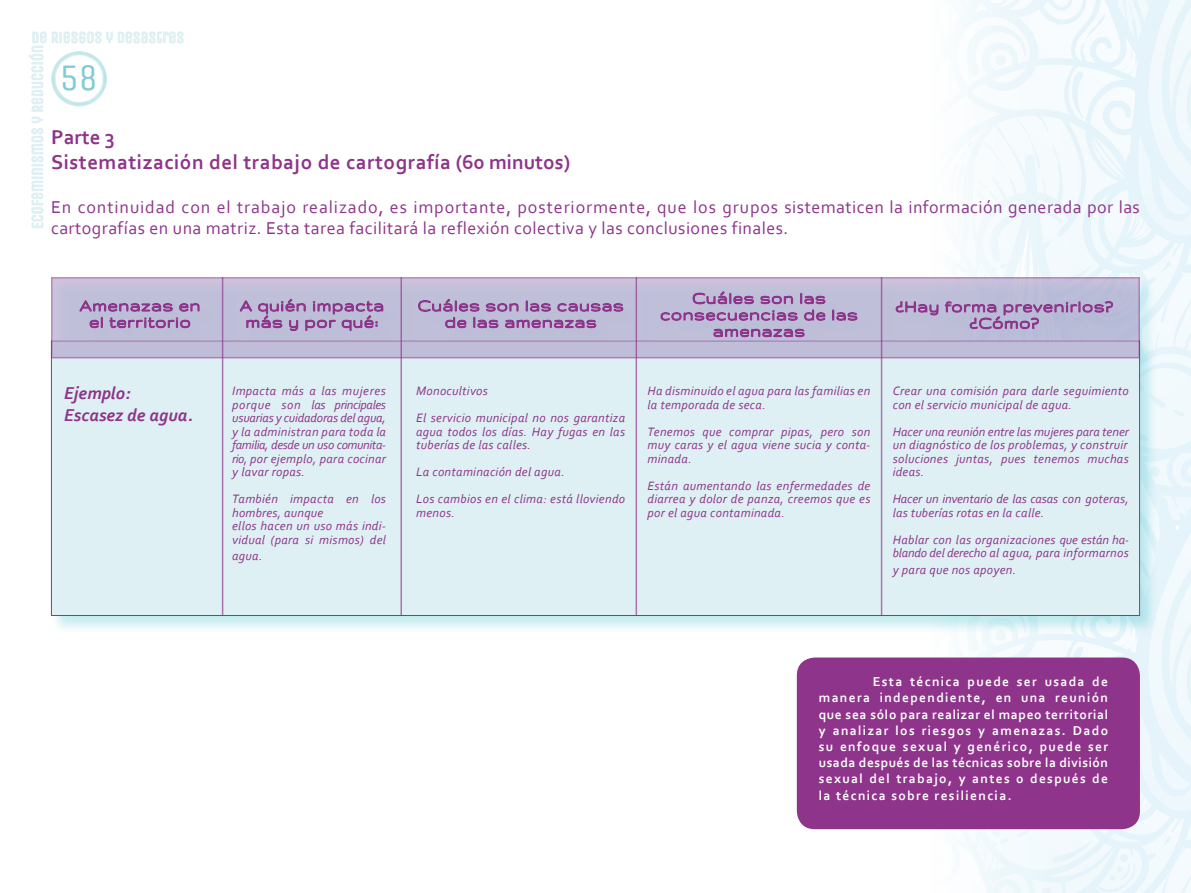
<style>
.page{position:relative;width:1191px;height:893px;background:#fff}
.page>*{position:absolute;margin:0;border:0;box-sizing:border-box;transform-origin:0 0}
.t1{font:37.5px "Unica One";color:#81cbd3}
.t2{font:700 21px/25.2px "Corbel";letter-spacing:.025em;color:#8e348a}
.t3{font:18px/21.6px "Corbel";letter-spacing:.025em;color:#8e348a}
.t4{font:italic 700 18px/21.6px "Corbel";color:#8e348a}
.t5{font:700 13.5px/16.2px "Corbel";letter-spacing:.1em;color:#fff;text-align:justify}
.t6{font:italic 12.75px/13.5px "Corbel";letter-spacing:.025em;color:#8e348a}
</style>
<div class="page">
<svg style="left:28px;top:31px;width:156px;height:197px"></svg>
<div style="left:51px;top:277px;width:1107px;height:357px;background:#00adba;opacity:.22"></div>
<div style="left:51px;top:341px;width:1089px;height:275px;background:#def0f3;border:1px solid #90368b"></div>
<svg style="left:51px;top:277px;width:1089px;height:81px;fill:#c0bed8"></svg>
<svg style="left:79px;top:300px;width:121px;height:29px"></svg>
<svg style="left:239px;top:298px;width:145px;height:33px"></svg>
<svg style="left:418px;top:298px;width:206px;height:31px"></svg>
<svg style="left:660px;top:291px;width:198px;height:30px"></svg>
<svg style="left:713px;top:328px;width:92px;height:10px"></svg>
<svg style="left:894px;top:0;width:297px;height:893px"></svg>
<hr style="left:222px;top:277px;width:1px;height:339px;background:#8e348a">
<hr style="left:400px;top:277px;width:2px;height:339px;background:#8e348a">
<hr style="left:635px;top:277px;width:2px;height:339px;background:#8e348a">
<hr style="left:880px;top:277px;width:2px;height:339px;background:#8e348a">
<div style="left:797px;top:657px;width:343px;height:172px;background:#8e348a;border-radius:18px"></div>
<h1 class="t1" style="left:60px;top:56px;width:40px">58</h1>
<h2 class="t2" style="left:51px;top:124px;width:520px">Parte 3<br>Sistematización del trabajo de cartografía (60 minutos)</h2>
<p class="t3" style="left:51px;top:195px;width:1090px">En continuidad con el trabajo realizado, es importante, posteriormente, que los grupos sistematicen la información generada por las cartografías en una matriz. Esta tarea facilitará la reflexión colectiva y las conclusiones finales.</p>
<h3 class="t4" style="left:64px;top:382px;width:130px">Ejemplo:<br>Escasez de agua.</h3>
<p class="t6" style="left:232px;top:384px;width:155px;text-align:justify">Impacta más a las mujeres porque son las principales usuarias y cuidadoras del agua, y la administran para toda la familia, desde un uso comunita&shy;rio, por ejemplo, para cocinar y lavar ropas.</p>
<p class="t6" style="left:232px;top:492px;width:155px">También impacta en los hombres, aunque<br>ellos hacen un uso más indi&shy;vidual (para si mismos) del</p>
<p class="t6" style="left:232px;top:549px;width:32px">agua.</p>
<p class="t6" style="left:416px;top:377px;width:210px;line-height:27px">Monocultivos<br>El servicio municipal no nos garantiza</p>
<p class="t6" style="left:416px;top:424px;width:210px">agua todos los días. Hay fugas en las tuberías de las calles.</p>
<p class="t6" style="left:416px;top:458px;width:210px;line-height:27px">La contaminación del agua.<br>Los cambios en el clima: está lloviendo</p>
<p class="t6" style="left:416px;top:505px;width:40px">menos.</p>
<p class="t6" style="left:647px;top:384px;width:224px">Ha disminuido el agua para las familias en la temporada de seca.</p>
<p class="t6" style="left:647px;top:424px;width:224px;text-align:justify">Tenemos que comprar pipas, pero son muy caras y el agua viene sucia y conta&shy;minada.</p>
<p class="t6" style="left:647px;top:478px;width:224px;text-align:justify">Están aumentando las enfermedades de diarrea y dolor de panza, creemos que es por el agua contaminada.</p>
<p class="t6" style="left:892px;top:384px;width:238px">Crear una comisión para darle seguimiento con el servicio municipal de agua.</p>
<p class="t6" style="left:892px;top:424px;width:238px;text-align:justify">Hacer una reunión entre las mujeres para tener un diagnóstico de los problemas, y construir soluciones juntas, pues tenemos muchas ideas.</p>
<p class="t6" style="left:892px;top:492px;width:238px">Hacer un inventario de las casas con goteras, las tuberías rotas en la calle.</p>
<p class="t6" style="left:892px;top:532px;width:238px">Hablar con las organizaciones que están ha&shy;blando del derecho al agua, para informarnos</p>
<p class="t6" style="left:892px;top:562px;width:125px">y para que nos apoyen.</p>
<p class="t5" style="left:819px;top:673px;width:291px;text-indent:54px">Esta técnica puede ser usada de manera independiente, en una reunión que sea sólo para realizar el mapeo territorial y analizar los riesgos y amenazas. Dado su enfoque sexual y genérico, puede ser usada después de las técnicas sobre la división sexual del trabajo, y antes o después de la técnica sobre resiliencia.</p>
</div>
